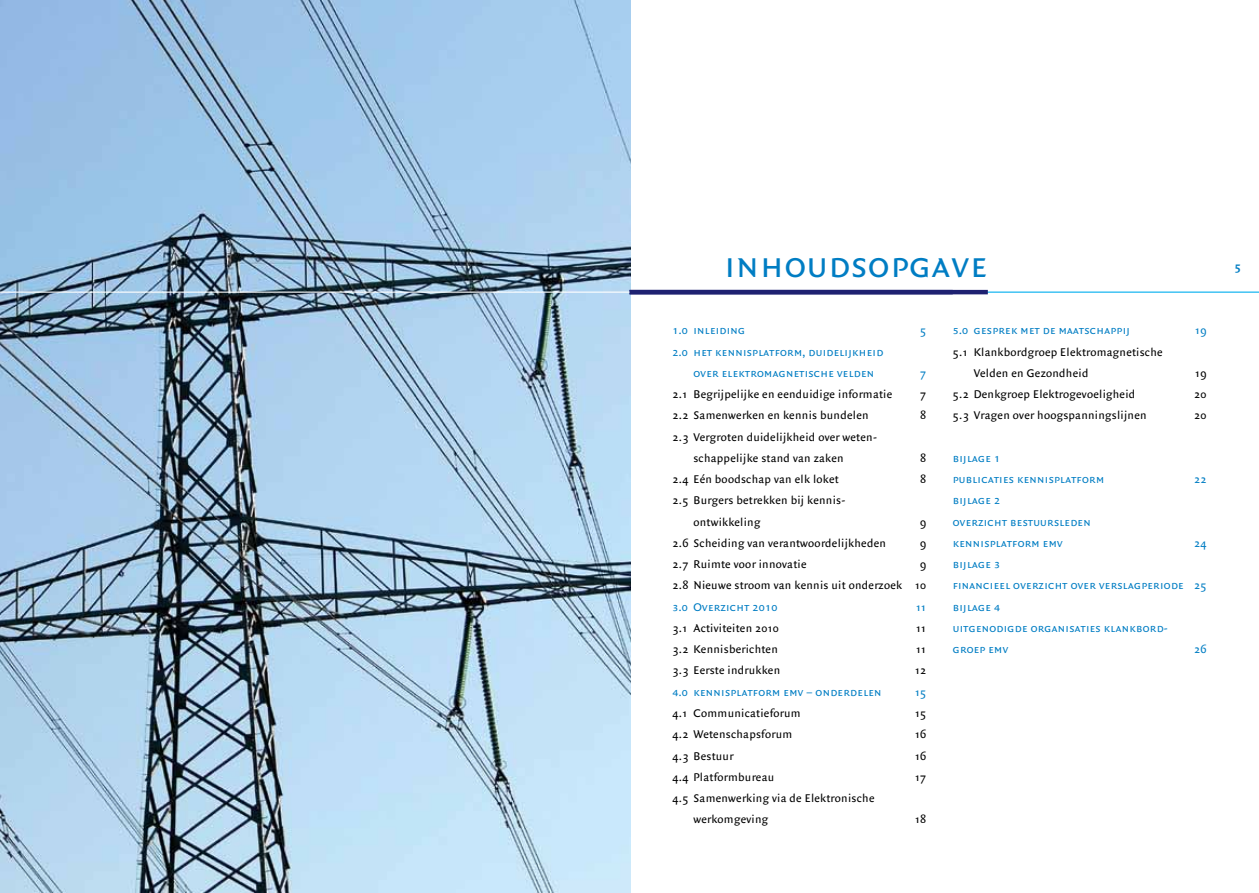
<style>
.page{position:relative;width:1259px;height:893px;background:#fff}
.page>*{position:absolute;margin:0;border:0;box-sizing:border-box;transform-origin:0 0}
.t1{font:37.5px "Quadraat Sans Small Caps";letter-spacing:.025em;color:#007dc3}
.t2{font:12px/21.3px "Quadraat Sans";letter-spacing:.025em;color:#000}
.t3{font:12px/21.3px "Quadraat Sans Small Caps";letter-spacing:.025em;color:#007dc3}
.t4{font:12px "Quadraat Sans";letter-spacing:.025em;color:#007dc3}
.t5{font:700 12px "Quadraat Sans";color:#007dc3}
.s1{font-family:"Quadraat Sans"}
</style>
<div class="page">
<img style="left:0;top:0;width:630px;height:893px">
<hr style="left:629px;top:292px;width:630px;height:1px;background:#00aeef">
<hr style="left:629px;top:290px;width:359px;height:4px;background:#1e2171">
<hr style="left:0;top:292px;width:629px;height:1px;background:#fff">
<h1 class="t1" style="left:724px;top:244px;width:264px">inhoudsopgave</h1>
<p class="t3" style="left:672px;top:320px;width:74px">1.0 inleiding</p>
<p class="t4" style="left:920px;top:324px;width:7px">5</p>
<p class="t3" style="left:693px;top:341px;width:191px;text-indent:-21px">2.0 het kennisplatform, duidelijkheid over elektromagnetische velden</p>
<p class="t4" style="left:920px;top:366px;width:7px">7</p>
<p class="t2" style="left:672px;top:384px;width:221px">2.1 Begrijpelijke en eenduidige informatie</p>
<p class="t2" style="left:920px;top:384px;width:7px">7</p>
<p class="t2" style="left:672px;top:405px;width:198px">2.2 Samenwerken en kennis bundelen</p>
<p class="t2" style="left:920px;top:405px;width:7px">8</p>
<p class="t2" style="left:693px;top:426px;width:185px;text-indent:-21px">2.3 Vergroten duidelijkheid over weten&shy;schappelijke stand van zaken</p>
<p class="t2" style="left:920px;top:447px;width:7px">8</p>
<p class="t2" style="left:672px;top:469px;width:168px">2.4 Eén boodschap van elk loket</p>
<p class="t2" style="left:920px;top:469px;width:7px">8</p>
<p class="t2" style="left:693px;top:490px;width:153px;text-indent:-21px">2.5 Burgers betrekken bij kennis&shy;ontwikkeling</p>
<p class="t2" style="left:920px;top:511px;width:7px">9</p>
<p class="t2" style="left:672px;top:532px;width:215px">2.6 Scheiding van verantwoordelijkheden</p>
<p class="t2" style="left:920px;top:532px;width:7px">9</p>
<p class="t2" style="left:672px;top:554px;width:135px">2.7 Ruimte voor innovatie</p>
<p class="t2" style="left:672px;top:554px;width:255px;text-align:right">9<br>2.8 Nieuwe stroom van kennis uit onderzoek 10</p>
<p class="t3" style="left:672px;top:596px;width:106px">3.0 Overzicht 2010</p>
<p class="t4" style="left:916px;top:600px;width:11px">11</p>
<p class="t2" style="left:672px;top:617px;width:108px">3.1 Activiteiten 2010</p>
<p class="t2" style="left:916px;top:617px;width:11px">11</p>
<p class="t2" style="left:672px;top:639px;width:107px">3.2 Kennisberichten</p>
<p class="t2" style="left:916px;top:639px;width:11px">11</p>
<p class="t2" style="left:672px;top:660px;width:109px">3.3 Eerste indrukken</p>
<p class="t2" style="left:915px;top:660px;width:13px">12</p>
<p class="t3" style="left:672px;top:681px;width:211px">4.0 kennisplatform emv – onderdelen</p>
<p class="t4" style="left:915px;top:685px;width:13px">15</p>
<p class="t2" style="left:672px;top:703px;width:130px">4.1 Communicatieforum</p>
<p class="t2" style="left:915px;top:703px;width:13px">15</p>
<p class="t2" style="left:672px;top:724px;width:121px">4.2 Wetenschapsforum</p>
<p class="t2" style="left:915px;top:724px;width:13px">16</p>
<p class="t2" style="left:672px;top:745px;width:62px">4.3 Bestuur</p>
<p class="t2" style="left:915px;top:745px;width:13px">16</p>
<p class="t2" style="left:672px;top:766px;width:103px">4.4 Platformbureau</p>
<p class="t2" style="left:915px;top:766px;width:13px">17</p>
<p class="t2" style="left:693px;top:788px;width:182px;text-indent:-21px">4.5 Samenwerking via de Elektronische werkomgeving</p>
<p class="t2" style="left:915px;top:809px;width:13px">18</p>
<p class="t3" style="left:952px;top:320px;width:179px">5.0 gesprek met de maatschappij</p>
<p class="t4" style="left:1195px;top:324px;width:13px">19</p>
<p class="t2" style="left:973px;top:341px;width:190px;text-indent:-21px">5.1 Klankbordgroep Elektromagnetische<br>Velden en Gezondheid</p>
<p class="t2" style="left:1195px;top:362px;width:13px">19</p>
<p class="t2" style="left:952px;top:384px;width:184px">5.2 Denkgroep Elektrogevoeligheid</p>
<p class="t2" style="left:1194px;top:384px;width:14px">20</p>
<p class="t2" style="left:952px;top:405px;width:195px">5.3 Vragen over hoogspanningslijnen</p>
<p class="t2" style="left:1194px;top:405px;width:14px">20</p>
<p class="t3" style="left:952px;top:447px;width:153px">bijlage 1<br>publicaties kennisplatform</p>
<p class="t4" style="left:1194px;top:472px;width:14px">22</p>
<p class="t3" style="left:952px;top:490px;width:140px">bijlage 2<br>overzicht bestuursleden kennisplatform emv</p>
<p class="t4" style="left:1194px;top:536px;width:14px">24</p>
<p class="t3" style="left:952px;top:554px;width:255px">bijlage 3<br>financieel overzicht over verslagperiode <span class="s1">25 </span>bijlage 4<br>uitgenodigde organisaties klankbord-<br>groep emv</p>
<p class="t4" style="left:1194px;top:642px;width:14px">26</p>
<p class="t5" style="left:1234px;top:260px;width:7px">5</p>
</div>
